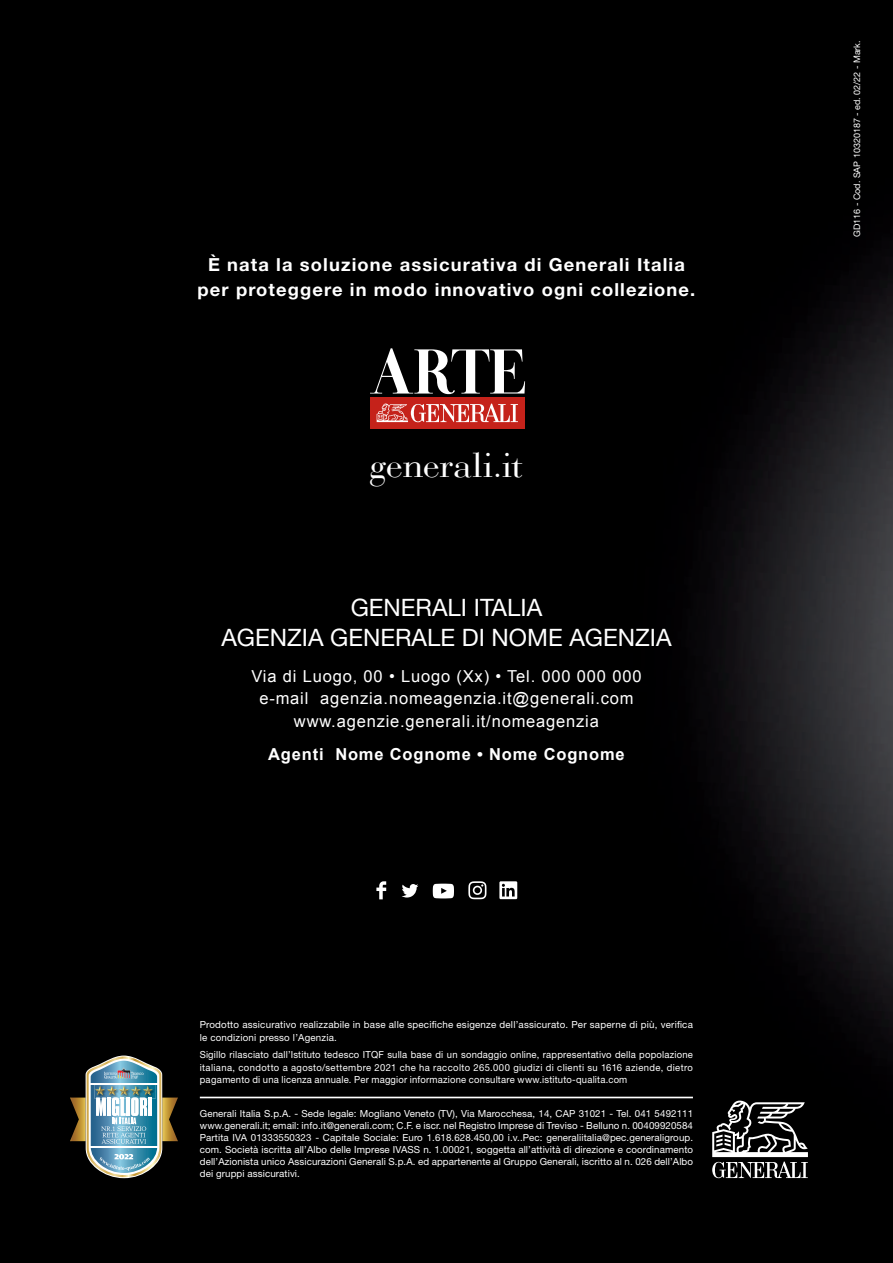
<style>
.page{position:relative;width:893px;height:1263px;background:#fff}
.page>*{position:absolute;margin:0;border:0;box-sizing:border-box;transform-origin:0 0}
.t1{font:36px "Bodoni Display";letter-spacing:.01em;color:#fff}
.t2{font:24px/30px "Helvetica Neue LT Std";color:#fff;text-align:center}
.t3{font:700 18px/25.5px "Helvetica Neue LT Std";letter-spacing:.06em;color:#fff;text-align:center}
.t4{font:16.5px/22.5px "Arial";letter-spacing:.05em;color:#fff;text-align:center}
.t5{font:700 16.5px "Arial";letter-spacing:.05em;color:#fff}
.t6{font:9.75px/12px "Helvetica Neue LT Std";letter-spacing:.02em;color:#fff;text-align:justify}
.t7{font:9px "Helvetica Neue LT Std";color:#fff}
</style>
<div class="page">
<img style="left:0;top:0;width:893px;height:1263px">
<div style="left:370px;top:397px;width:154px;height:32px;background:#c5221a"></div>
<svg style="left:370px;top:348px;width:155px;height:46px"></svg>
<svg style="left:377px;top:403px;width:141px;height:19px"></svg>
<hr style="left:200px;top:1097px;width:493px;height:1px;background:#fff">
<svg style="left:712px;top:1100px;width:96px;height:78px"></svg>
<img style="left:162px;top:1097px;width:16px;height:44px">
<img style="left:70px;top:1097px;width:16px;height:44px">
<svg style="left:86px;top:1055px;width:76px;height:123px"></svg>
<svg style="left:499px;top:881px;width:18px;height:18px"></svg>
<svg style="left:376px;top:881px;width:10px;height:18px"></svg>
<svg style="left:402px;top:884px;width:16px;height:13px"></svg>
<svg style="left:433px;top:884px;width:21px;height:14px"></svg>
<svg style="left:468px;top:881px;width:18px;height:18px"></svg>
<h3 class="t3" style="left:198px;top:251px;width:499px">È nata la soluzione assicurativa di Generali Italia per proteggere in modo innovativo ogni collezione.</h3>
<h1 class="t1" style="left:370px;top:438px;width:154px">generali.it</h1>
<h2 class="t2" style="left:221px;top:592px;width:452px">GENERALI ITALIA<br>AGENZIA GENERALE DI NOME AGENZIA</h2>
<h3 class="t4" style="left:251px;top:665px;width:392px">Via di Luogo, 00 • Luogo (Xx) • Tel. 000 000 000 e-mail agenzia.nomeagenzia.it@generali.com www.agenzie.generali.it/nomeagenzia</h3>
<h3 class="t5" style="left:268px;top:743px;width:358px">Agenti Nome Cognome • Nome Cognome</h3>
<p class="t6" style="left:200px;top:1018px;width:495px;line-height:12.8px">Prodotto assicurativo realizzabile in base alle specifiche esigenze dell’assicurato. Per saperne di più, verifica le condizioni presso l’Agenzia.</p>
<p class="t6" style="left:200px;top:1048px;width:495px;line-height:12.8px">Sigillo rilasciato dall’Istituto tedesco ITQF sulla base di un sondaggio online, rappresentativo della popolazione italiana, condotto a agosto/settembre 2021 che ha raccolto 265.000 giudizi di clienti su 1616 aziende, dietro pagamento di una licenza annuale. Per maggior informazione consultare www.istituto-qualita.com</p>
<p class="t6" style="left:200px;top:1108px;width:495px">Generali Italia S.p.A. - Sede legale: Mogliano Veneto (TV), Via Marocchesa, 14, CAP 31021 - Tel. 041 5492111 www.generali.it; email: info.it@generali.com; C.F. e iscr. nel Registro Imprese di Treviso - Belluno n. 00409920584<br>Partita IVA 01333550323 - Capitale Sociale: Euro 1.618.628.450,00 i.v..Pec: generaliitalia@pec.generaligroup. com. Società iscritta all’Albo delle Imprese IVASS n. 1.00021, soggetta all’attività di direzione e coordinamento dell’Azionista unico Assicurazioni Generali S.p.A. ed appartenente al Gruppo Generali, iscritto al n. 026 dell’Albo dei gruppi assicurativi.</p>
<p class="t7" style="left:852px;top:237px;width:198px;rotate:-90deg">GD116 - Cod. SAP 10320187 - ed. 02/22 - Mark.</p>
<p class="t7" style="left:852px;top:95px;width:25px;rotate:-90deg">11 0</p>
</div>
